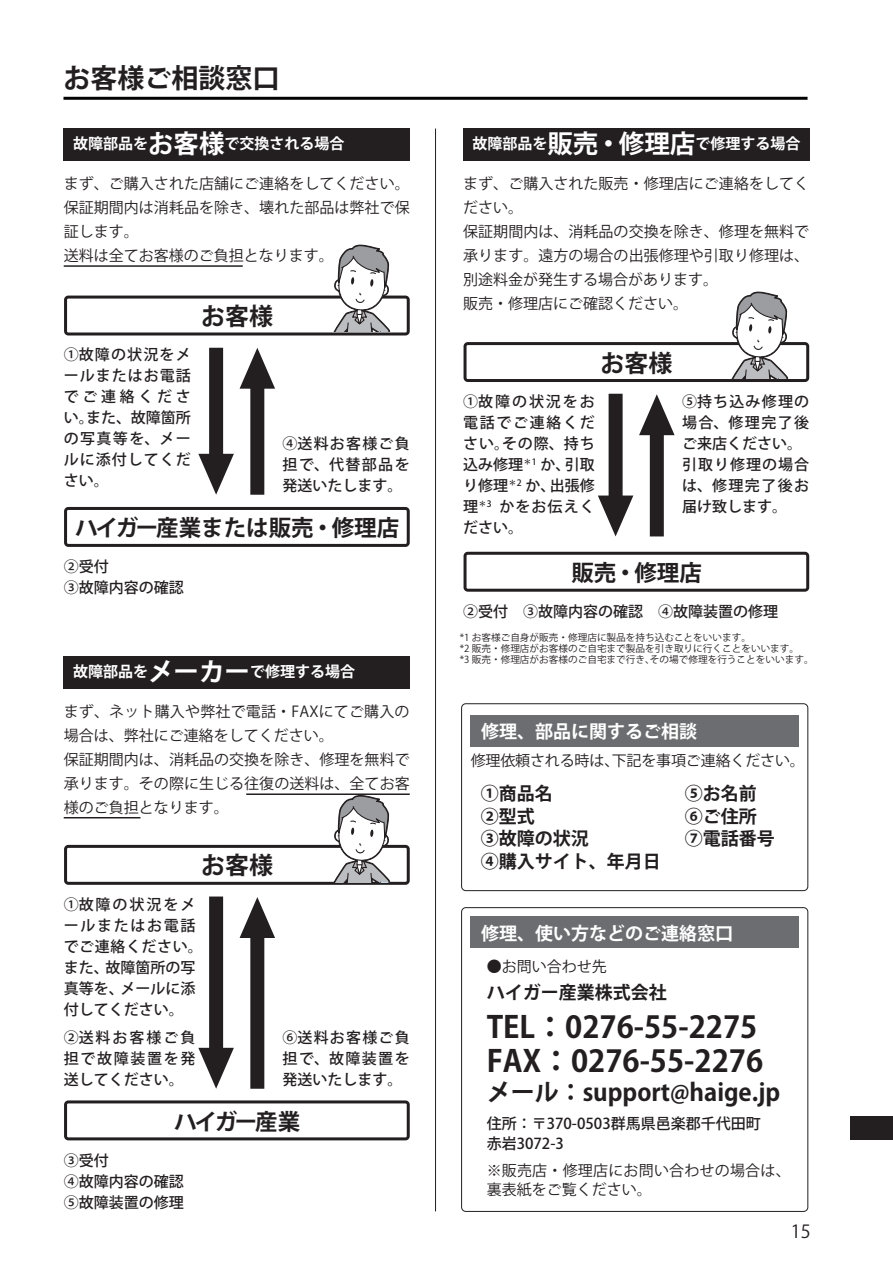
<style>
.page{position:relative;width:893px;height:1263px;background:#fff}
.page>*{position:absolute;margin:0;border:0;box-sizing:border-box;transform-origin:0 0}
.t1{font:700 30px/34.5px "Koz Go Pr 6 N";color:#231f20}
.t2{font:700 27px "Koz Go Pr 6 N";color:#231f20}
.t3{font:700 24px "Koz Go Pr 6 N";color:#231f20}
.t4{font:700 22.5px "Koz Go Pr 6 N";color:#231f20}
.t5{font:700 18px/22.5px "Koz Go Pr 6 N";color:#231f20}
.t6{font:700 18px "Koz Go Pr 6 N";color:#fff}
.t7{font:18px "Koz Go Pr 6 N";color:#231f20}
.t8{font:15px/24px "Koz Go Pr 6 N";letter-spacing:.005em;color:#231f20}
.t9{font:500 15px/21px "Koz Go Pr 6 N";letter-spacing:.02em;color:#231f20;text-align:justify}
.t10{font:500 15px/21px "Koz Go Pr 6 N";color:#231f20}
.t11{font:500 15px/21px "Koz Go Pr 6 N";letter-spacing:.04em;color:#231f20}
.t12{font:700 15px "Koz Go Pr 6 N";color:#fff}
.t13{font:500 15px/21px "Koz Go Pr 6 N";letter-spacing:.07em;color:#231f20}
.t14{font:9.6px/10.9px "Koz Go Pr 6 N";color:#231f20}
.s1{font-size:25.5px}
</style>
<div class="page">
<div style="left:850px;top:1116px;width:43px;height:23px;background:#231f20"></div>
<hr style="left:64px;top:97px;width:744px;height:3px;background:#030303">
<div style="left:64px;top:129px;width:346px;height:32px;background:#231f20"></div>
<div style="left:64px;top:657px;width:346px;height:32px;background:#231f20"></div>
<svg style="left:64px;top:507px;width:346px;height:40px"></svg>
<svg style="left:240px;top:348px;width:35px;height:147px"></svg>
<svg style="left:198px;top:348px;width:36px;height:147px"></svg>
<svg style="left:64px;top:1100px;width:346px;height:40px"></svg>
<svg style="left:240px;top:897px;width:35px;height:192px"></svg>
<svg style="left:198px;top:896px;width:36px;height:193px"></svg>
<hr style="left:435px;top:129px;width:1px;height:1082px;background:#231f20">
<div style="left:471px;top:715px;width:328px;height:31px;background:#6c6d70"></div>
<div style="left:471px;top:917px;width:328px;height:31px;background:#6c6d70"></div>
<div style="left:463px;top:129px;width:346px;height:32px;background:#231f20"></div>
<svg style="left:464px;top:552px;width:345px;height:40px"></svg>
<svg style="left:639px;top:394px;width:36px;height:142px"></svg>
<svg style="left:598px;top:394px;width:35px;height:142px"></svg>
<div style="left:461px;top:907px;width:347px;height:305px;border:1px solid #231f20;border-radius:4px"></div>
<div style="left:461px;top:703px;width:347px;height:188px;border:1px solid #231f20;border-radius:4px"></div>
<svg style="left:64px;top:244px;width:346px;height:91px"></svg>
<svg style="left:464px;top:291px;width:345px;height:91px"></svg>
<svg style="left:64px;top:793px;width:346px;height:92px"></svg>
<h2 class="t2" style="left:64px;top:62px;width:217px">お客様ご相談窓口</h2>
<p class="t12" style="left:73px;top:135px;width:273px">故障部品を<span class="s1">お客様</span>で交換される場合</p>
<p class="t8" style="left:64px;top:172px;width:347px">まず、ご購入された店舗にご連絡をしてください。保証期間内は消耗品を除き、壊れた部品は弊社で保証します。<br>送料は全てお客様のご負担となります。</p>
<p class="t9" style="left:64px;top:345px;width:129px">①故障の状況をメールまたはお電話でご連絡ください。また、故障箇所の写真等を、メールに添付してください。</p>
<h3 class="t3" style="left:201px;top:303px;width:73px">お客様</h3>
<p class="t9" style="left:283px;top:434px;width:129px">④送料お客様ご負担で、代替部品を発送いたします。</p>
<h3 class="t4" style="left:75px;top:515px;width:326px">ハイガー産業または販売・修理店</h3>
<p class="t10" style="left:64px;top:557px;width:122px">②受付<br>③故障内容の確認</p>
<p class="t12" style="left:73px;top:663px;width:283px">故障部品を<span class="s1">メーカー</span>で修理する場合</p>
<p class="t8" style="left:64px;top:700px;width:347px">まず、ネット購入や弊社で電話・FAXにてご購入の場合は、弊社にご連絡をしてください。<br>保証期間内は、消耗品の交換を除き、修理を無料で承ります。その際に生じる往復の送料は、全てお客様のご負担となります。</p>
<h3 class="t3" style="left:201px;top:852px;width:73px">お客様</h3>
<p class="t11" style="left:64px;top:894px;width:141px">①故障の状況をメールまたはお電話でご連絡ください。また、故障箇所の写真等を、メールに添付してください。</p>
<p class="t9" style="left:64px;top:1027px;width:133px">②送料お客様ご負担で故障装置を発送してください。</p>
<p class="t9" style="left:283px;top:1027px;width:129px">⑥送料お客様ご負担で、故障装置を発送いたします。</p>
<h3 class="t4" style="left:174px;top:1109px;width:128px">ハイガー産業</h3>
<p class="t10" style="left:64px;top:1150px;width:121px">③受付<br>④故障内容の確認<br>⑤故障装置の修理</p>
<p class="t12" style="left:472px;top:135px;width:329px">故障部品を<span class="s1">販売・修理店</span>で修理する場合</p>
<p class="t8" style="left:463px;top:172px;width:347px">まず、ご購入された販売・修理店にご連絡をしてください。<br>保証期間内は、消耗品の交換を除き、修理を無料で承ります。遠方の場合の出張修理や引取り修理は、別途料金が発生する場合があります。<br>販売・修理店にご確認ください。</p>
<h3 class="t3" style="left:601px;top:349px;width:73px">お客様</h3>
<p class="t9" style="left:463px;top:391px;width:133px">①故障の状況をお電話でご連絡ください。その際、持ち込み修理<sup>＊1</sup> か、引取り修理<sup>＊2</sup> か、出張修理<sup>＊3</sup> かをお伝えください。</p>
<p class="t13" style="left:682px;top:391px;width:129px">⑤持ち込み修理の場合、修理完了後ご来店ください。引取り修理の場合は、修理完了後お届け致します。</p>
<h3 class="t4" style="left:571px;top:560px;width:132px">販売・修理店</h3>
<p class="t10" style="left:463px;top:601px;width:316px">②受付　③故障内容の確認　④故障装置の修理</p>
<p class="t14" style="left:460px;top:632px;width:355px">*1 お客様ご自身が販売・修理店に製品を持ち込むことをいいます。<br>*2 販売・修理店がお客様のご自宅まで製品を引き取りに行くことをいいます。<br>*3 販売・修理店がお客様のご自宅まで行き、その場で修理を行うことをいいます。</p>
<p class="t6" style="left:481px;top:721px;width:217px">修理、部品に関するご相談</p>
<p class="t8" style="left:471px;top:749px;width:336px">修理依頼される時は、下記を事項ご連絡ください。</p>
<p class="t5" style="left:481px;top:783px;width:181px">①商品名<br>②型式<br>③故障の状況<br>④購入サイト、年月日</p>
<p class="t5" style="left:685px;top:783px;width:91px">⑤お名前<br>⑥ご住所<br>⑦電話番号</p>
<p class="t6" style="left:481px;top:923px;width:253px">修理、使い方などのご連絡窓口</p>
<p class="t8" style="left:487px;top:955px;width:121px">●お問い合わせ先</p>
<p class="t5" style="left:487px;top:981px;width:181px">ハイガー産業株式会社</p>
<h1 class="t1" style="left:487px;top:1010px;width:278px">TEL：0276-55-2275<br>FAX：0276-55-2276</h1>
<h3 class="t3" style="left:487px;top:1078px;width:295px">メール：support@haige.jp</h3>
<p class="t10" style="left:487px;top:1114px;width:276px;line-height:19.5px">住所：〒370-0503群馬県邑楽郡千代田町赤岩3072-3</p>
<p class="t8" style="left:487px;top:1161px;width:305px;line-height:19.5px">※販売店・修理店にお問い合わせの場合は、裏表紙をご覧ください。</p>
<p class="t7" style="left:791px;top:1221px;width:21px">15</p>
</div>
